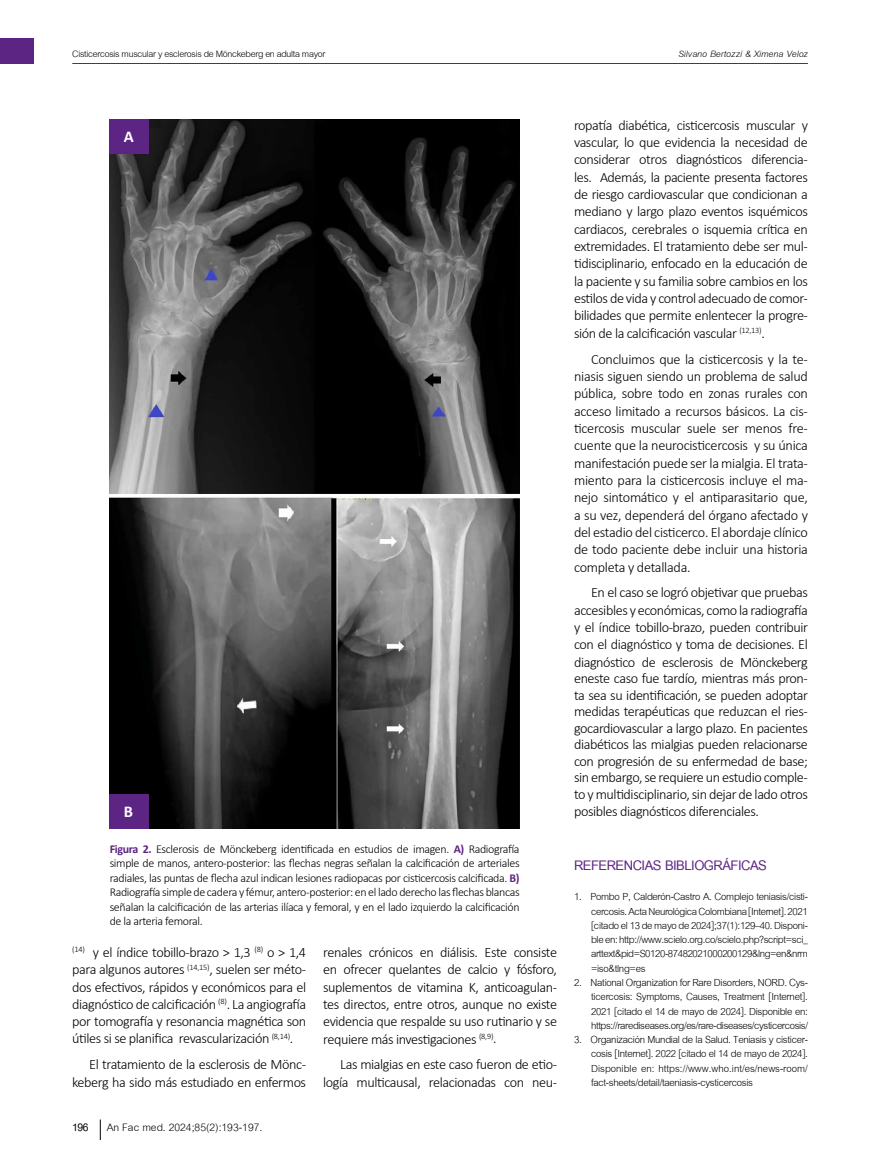
<style>
.page{position:relative;width:893px;height:1174px;background:#fff}
.page>*{position:absolute;margin:0;border:0;box-sizing:border-box;transform-origin:0 0}
.t1{font:700 20.25px "Cordia UPC";letter-spacing:-.025em;color:#5c2483}
.t2{font:700 16.5px "Calibri";color:#fff}
.t3{font:15.75px "Cordia UPC";color:#000}
.t4{font:15px/14.2px "Cordia UPC";letter-spacing:-.025em;color:#000;text-align:justify}
.t5{font:300 14.25px/17.4px "Calibri";letter-spacing:-.03em;color:#000;text-align:justify}
.t6{font:13.5px "Cordia UPC";letter-spacing:-.02em;color:#000}
.t7{font:italic 13.5px "Cordia UPC";color:#000}
.t8{font:300 12px/14.4px "Calibri";letter-spacing:-.03em;color:#000;text-align:justify}
.s1{font-weight:700;color:#5c2483}
.s2{font-weight:700}
</style>
<div class="page">
<div style="left:0;top:38px;width:34px;height:26px;background:#5c2483"></div>
<hr style="left:72px;top:63px;width:736px;height:1px;background:#5c2483">
<svg style="left:100px;top:1119px;width:1px;height:21px"></svg>
<img style="left:110px;top:119px;width:410px;height:709px">
<div style="left:110px;top:119px;width:39px;height:34px;background:#5c2483"></div>
<div style="left:110px;top:794px;width:39px;height:34px;background:#5c2483"></div>
<p class="t6" style="left:72px;top:45px;width:255px">Cisticercosis muscular y esclerosis de Mönckeberg en adulta mayor</p>
<p class="t7" style="left:679px;top:45px;width:131px">Silvano Bertozzi &amp; Ximena Veloz</p>
<p class="t2" style="left:124px;top:124px;width:11px">A</p>
<p class="t2" style="left:124px;top:799px;width:11px">B</p>
<p class="t8" style="left:110px;top:841px;width:411px"><span class="s1">Figura 2.</span> Esclerosis de Mönckeberg identificada en estudios de imagen. <span class="s1">A)</span> Radiografía simple de manos, antero-posterior: las flechas negras señalan la calcificación de arteriales radiales, las puntas de flecha azul indican lesiones radiopacas por cisticercosis calcificada. <span class="s1">B)<br></span>Radiografía simple de cadera y fémur, antero-posterior: en el lado derecho las flechas blancas señalan la calcificación de las arterias ilíaca y femoral, y en el lado izquierdo la calcificación de la arteria femoral.</p>
<p class="t5" style="left:72px;top:943px;width:235px"><sup>(14)</sup> y el índice tobillo-brazo &gt; 1,3 <sup>(8)</sup> o &gt; 1,4 para algunos autores <sup>(14,15)</sup>, suelen ser méto&shy;dos efectivos, rápidos y económicos para el diagnóstico de calcificación <sup>(8)</sup>. La angiografía por tomografía y resonancia magnética son útiles si se planifica revascularización <sup>(8,14)</sup>.</p>
<p class="t5" style="left:72px;top:1055px;width:235px;text-align:right">El tratamiento de la esclerosis de Mönc&shy;keberg ha sido más estudiado en enfermos</p>
<p class="t3" style="left:72px;top:1117px;width:192px"><span class="s2">196</span> An Fac med. 2024;85(2):193-197.</p>
<p class="t5" style="left:323px;top:943px;width:235px">renales crónicos en diálisis. Este consiste en ofrecer quelantes de calcio y fósforo, suplementos de vitamina K, anticoagulan&shy;tes directos, entre otros, aunque no existe evidencia que respalde su uso rutinario y se requiere más investigaciones <sup>(8,9)</sup>.</p>
<p class="t5" style="left:323px;top:1055px;width:235px;text-align:right">Las mialgias en este caso fueron de etio&shy;logía multicausal, relacionadas con neu-</p>
<p class="t5" style="left:574px;top:116px;width:235px">ropatía diabética, cisticercosis muscular y vascular, lo que evidencia la necesidad de considerar otros diagnósticos diferencia&shy;les. Además, la paciente presenta factores de riesgo cardiovascular que condicionan a mediano y largo plazo eventos isquémicos cardiacos, cerebrales o isquemia crítica en extremidades. El tratamiento debe ser mul&shy;tidisciplinario, enfocado en la educación de la paciente y su familia sobre cambios en los estilos de vida y control adecuado de comor&shy;bilidades que permite enlentecer la progre&shy;sión de la calcificación vascular <sup>(12,13)</sup>.</p>
<p class="t5" style="left:574px;top:350px;width:235px;text-indent:17px">Concluimos que la cisticercosis y la te&shy;niasis siguen siendo un problema de salud pública, sobre todo en zonas rurales con acceso limitado a recursos básicos. La cis&shy;ticercosis muscular suele ser menos fre&shy;cuente que la neurocisticercosis y su única manifestación puede ser la mialgia. El trata&shy;miento para la cisticercosis incluye el ma&shy;nejo sintomático y el antiparasitario que, a su vez, dependerá del órgano afectado y del estadio del cisticerco. El abordaje clínico de todo paciente debe incluir una historia completa y detallada.</p>
<p class="t5" style="left:574px;top:584px;width:235px;line-height:16.8px;text-indent:17px">En el caso se logró objetivar que pruebas accesibles y económicas, como la radiografía y el índice tobillo-brazo, pueden contribuir con el diagnóstico y toma de decisiones. El diagnóstico de esclerosis de Mönckeberg eneste caso fue tardío, mientras más pron&shy;ta sea su identificación, se pueden adoptar medidas terapéuticas que reduzcan el ries&shy;gocardiovascular a largo plazo. En pacientes diabéticos las mialgias pueden relacionarse con progresión de su enfermedad de base; sin embargo, se requiere un estudio comple&shy;to y multidisciplinario, sin dejar de lado otros posibles diagnósticos diferenciales.</p>
<h1 class="t1" style="left:574px;top:853px;width:194px">REFERENCIAS BIBLIOGRÁFICAS</h1>
<p class="t4" style="left:591px;top:890px;width:218px;text-indent:-17px">1. Pombo P, Calderón-Castro A. Complejo teniasis/cisti&shy;cercosis. Acta Neurológica Colombiana [Internet]. 2021 [citado el 13 de mayo de 2024];37(1):129–40. Disponi&shy;ble en: http://www.scielo.org.co/scielo.php?script=sci_ arttext&amp;pid=S0120-87482021000200129&amp;lng=en&amp;nrm =iso&amp;tlng=es</p>
<p class="t4" style="left:591px;top:975px;width:218px;text-indent:-17px">2. National Organization for Rare Disorders, NORD. Cys&shy;ticercosis: Symptoms, Causes, Treatment [Internet].<br>2021 [citado el 14 de mayo de 2024]. Disponible en: https://rarediseases.org/es/rare-diseases/cysticercosis/</p>
<p class="t4" style="left:591px;top:1032px;width:218px;text-indent:-17px">3. Organización Mundial de la Salud. Teniasis y cisticer&shy;cosis [Internet]. 2022 [citado el 14 de mayo de 2024].<br>Disponible en: https://www.who.int/es/news-room/ fact-sheets/detail/taeniasis-cysticercosis</p>
</div>
